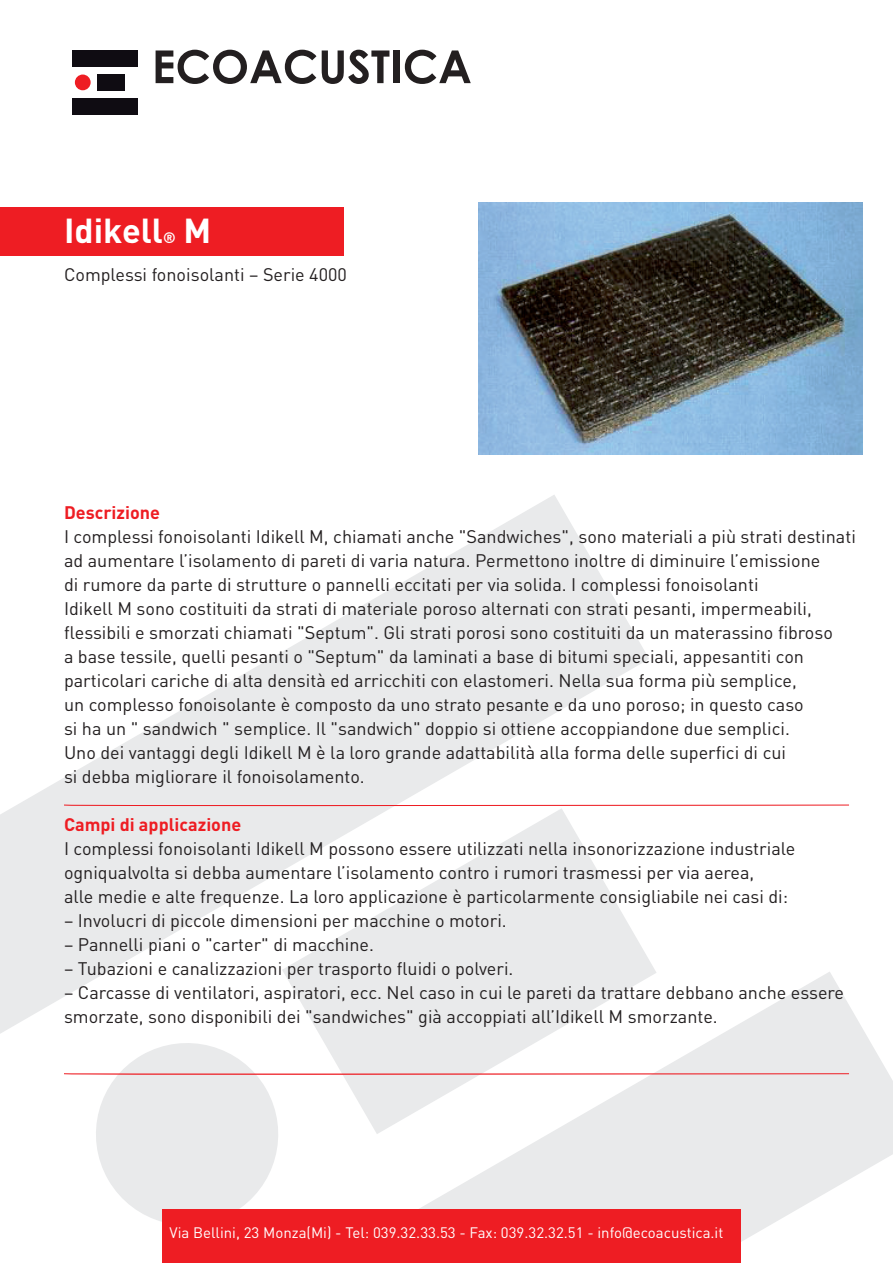
<style>
.page{position:relative;width:893px;height:1263px;background:#fff}
.page>*{position:absolute;margin:0;border:0;box-sizing:border-box;transform-origin:0 0}
.t1{font:700 34.2px "DIN";color:#fff}
.t2{font:18px/24px "DIN";color:#231f20}
.t3{font:700 18px "DIN";color:#ee1d23}
.t4{font:15px "DIN";color:#fff}
.t5{font:700 15px "DIN";color:#fff}
</style>
<div class="page">
<svg style="left:0;top:495px;width:649px;height:539px"></svg>
<svg style="left:729px;top:972px;width:164px;height:270px"></svg>
<svg style="left:282px;top:808px;width:374px;height:222px;fill:#e9eaeb"></svg>
<div style="left:0;top:208px;width:344px;height:48px;background:#ee1d23"></div>
<div style="left:163px;top:1210px;width:578px;height:53px;background:#ee1d23"></div>
<svg style="left:63px;top:1030px;width:787px;height:208px"></svg>
<svg style="left:63px;top:804px;width:786px;height:2px;background:#f1878b"></svg>
<div style="left:73px;top:50px;width:65px;height:17px;background:#0f0c12"></div>
<div style="left:73px;top:98px;width:65px;height:16px;background:#0f0c12"></div>
<div style="left:97px;top:74px;width:28px;height:17px;background:#0f0c12"></div>
<div style="left:75px;top:75px;width:16px;height:15px;background:#ee1d23;border-radius:50%"></div>
<svg style="left:156px;top:50px;width:160px;height:34px"></svg>
<svg style="left:322px;top:50px;width:67px;height:34px"></svg>
<div style="left:393px;top:50px;width:6px;height:33px;background:#231f20"></div>
<svg style="left:405px;top:50px;width:66px;height:34px"></svg>
<img style="left:479px;top:202px;width:383px;height:253px">
<h1 class="t1" style="left:64px;top:208px;width:101px">Idikell</h1>
<h1 class="t1" style="left:184px;top:208px;width:29px">M</h1>
<p class="t2" style="left:64px;top:262px;width:284px">Complessi fonoisolanti – Serie 4000</p>
<p class="t5" style="left:163px;top:227px;width:14px">®</p>
<p class="t3" style="left:64px;top:501px;width:98px">Descrizione</p>
<p class="t2" style="left:64px;top:525px;width:793px">I complessi fonoisolanti Idikell M, chiamati anche "Sandwiches", sono materiali a più strati destinati ad aumentare l’isolamento di pareti di varia natura. Permettono inoltre di diminuire l’emissione<br>di rumore da parte di strutture o pannelli eccitati per via solida. I complessi fonoisolanti<br>Idikell M sono costituiti da strati di materiale poroso alternati con strati pesanti, impermeabili, flessibili e smorzati chiamati "Septum". Gli strati porosi sono costituiti da un materassino fibroso<br>a base tessile, quelli pesanti o "Septum" da laminati a base di bitumi speciali, appesantiti con particolari cariche di alta densità ed arricchiti con elastomeri. Nella sua forma più semplice,<br>un complesso fonoisolante è composto da uno strato pesante e da uno poroso; in questo caso<br>si ha un " sandwich " semplice. Il "sandwich" doppio si ottiene accoppiandone due semplici.<br>Uno dei vantaggi degli Idikell M è la loro grande adattabilità alla forma delle superfici di cui<br>si debba migliorare il fonoisolamento.</p>
<p class="t3" style="left:64px;top:813px;width:179px">Campi di applicazione</p>
<p class="t2" style="left:64px;top:836px;width:733px">I complessi fonoisolanti Idikell M possono essere utilizzati nella insonorizzazione industriale ogniqualvolta si debba aumentare l’isolamento contro i rumori trasmessi per via aerea,<br>alle medie e alte frequenze. La loro applicazione è particolarmente consigliabile nei casi di:</p>
<p class="t2" style="left:64px;top:908px;width:444px">– Involucri di piccole dimensioni per macchine o motori.</p>
<p class="t2" style="left:64px;top:932px;width:312px">– Pannelli piani o "carter" di macchine.</p>
<p class="t2" style="left:64px;top:956px;width:451px">– Tubazioni e canalizzazioni per trasporto fluidi o polveri.</p>
<p class="t2" style="left:64px;top:980px;width:782px">– Carcasse di ventilatori, aspiratori, ecc. Nel caso in cui le pareti da trattare debbano anche essere smorzate, sono disponibili dei "sandwiches" già accoppiati all’Idikell M smorzante.</p>
<p class="t4" style="left:170px;top:1223px;width:555px">Via Bellini, 23 Monza(Mi) - Tel: 039.32.33.53 - Fax: 039.32.32.51 - info@ecoacustica.it</p>
</div>
